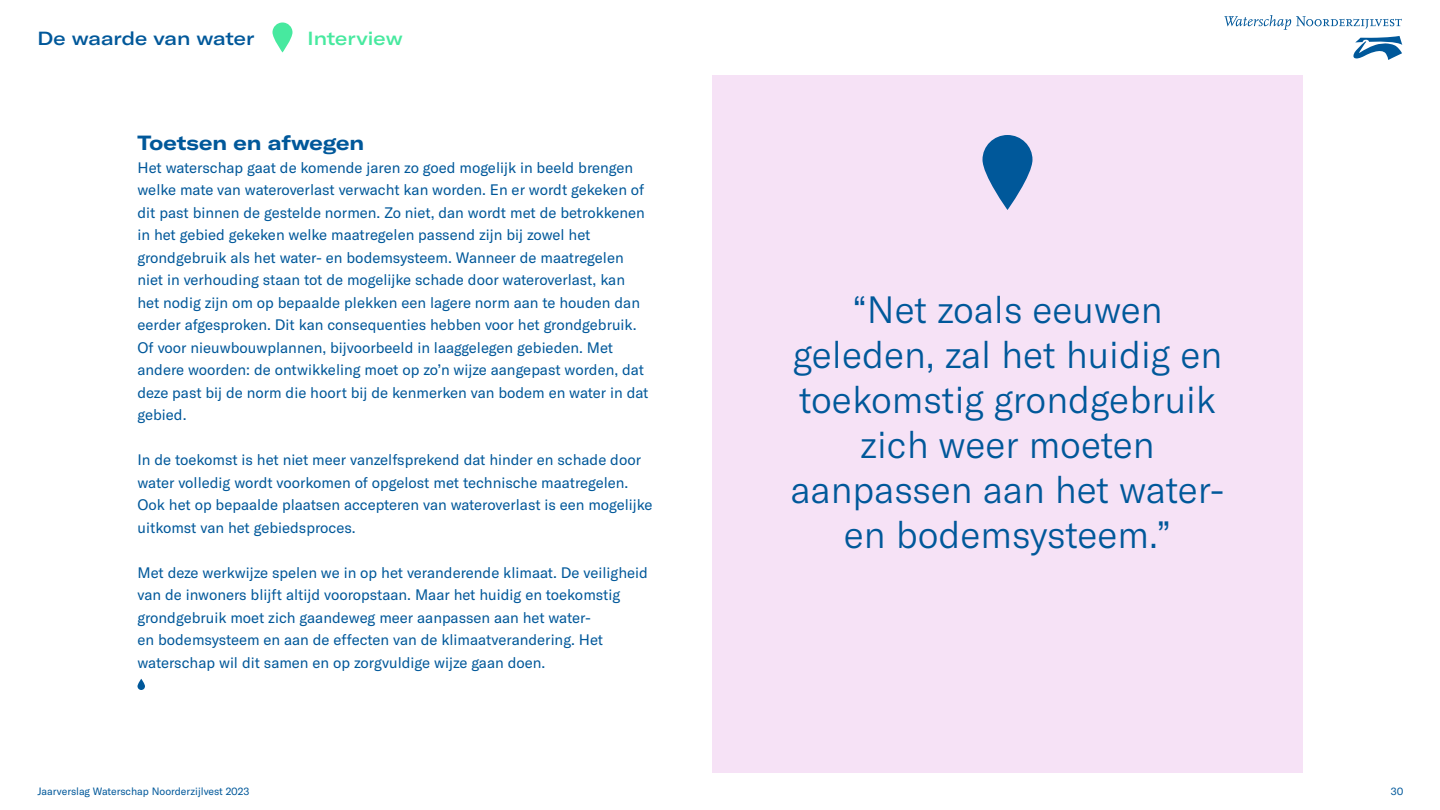
<style>
.page{position:relative;width:1440px;height:810px;background:#fff}
.page>*{position:absolute;margin:0;border:0;box-sizing:border-box;transform-origin:0 0}
.t1{font:300 37.5px/45px "GT America";color:#00589a;text-align:center}
.t2{font:700 expanded 20.25px "GT America";color:#00589a}
.t3{font:500 expanded 18.75px "GT America";letter-spacing:-.005em;color:#00589a}
.t4{font:500 expanded 18.75px "GT America";letter-spacing:.005em;color:#47e99f}
.t5{font:15px/22.5px "GT America";color:#00589a}
.t6{font:10.5px "GT America";color:#00589a}
</style>
<div class="page">
<div style="left:712px;top:75px;width:591px;height:697px;background:#f6e2f6"></div>
<svg style="left:1224px;top:15px;width:178px;height:15px"></svg>
<svg style="left:1353px;top:36px;width:49px;height:24px"></svg>
<svg style="left:273px;top:22px;width:19px;height:30px"></svg>
<svg style="left:983px;top:135px;width:49px;height:75px;fill:#00589a"></svg>
<svg style="left:137px;top:679px;width:8px;height:11px"></svg>
<p class="t3" style="left:38px;top:27px;width:218px">De waarde van water</p>
<p class="t4" style="left:308px;top:27px;width:97px">Interview</p>
<h2 class="t2" style="left:137px;top:130px;width:228px">Toetsen en afwegen</h2>
<p class="t5" style="left:137px;top:156px;width:513px">Het waterschap gaat de komende jaren zo goed mogelijk in beeld brengen welke mate van wateroverlast verwacht kan worden. En er wordt gekeken of dit past binnen de gestelde normen. Zo niet, dan wordt met de betrokkenen in het gebied gekeken welke maatregelen passend zijn bij zowel het grondgebruik als het water- en bodemsysteem. Wanneer de maatregelen niet in verhouding staan tot de mogelijke schade door wateroverlast, kan het nodig zijn om op bepaalde plekken een lagere norm aan te houden dan eerder afgesproken. Dit kan consequenties hebben voor het grondgebruik.<br>Of voor nieuwbouwplannen, bijvoorbeeld in laaggelegen gebieden. Met andere woorden: de ontwikkeling moet op zo’n wijze aangepast worden, dat deze past bij de norm die hoort bij de kenmerken van bodem en water in dat gebied.</p>
<p class="t5" style="left:137px;top:448px;width:517px">In de toekomst is het niet meer vanzelfsprekend dat hinder en schade door water volledig wordt voorkomen of opgelost met technische maatregelen.<br>Ook het op bepaalde plaatsen accepteren van wateroverlast is een mogelijke uitkomst van het gebiedsproces.</p>
<p class="t5" style="left:137px;top:561px;width:512px">Met deze werkwijze spelen we in op het veranderende klimaat. De veiligheid van de inwoners blijft altijd vooropstaan. Maar het huidig en toekomstig grondgebruik moet zich gaandeweg meer aanpassen aan het water-<br>en bodemsysteem en aan de effecten van de klimaatverandering. Het waterschap wil dit samen en op zorgvuldige wijze gaan doen.</p>
<h1 class="t1" style="left:790px;top:287px;width:436px">“Net zoals eeuwen geleden, zal het huidig en toekomstig grondgebruik zich weer moeten aanpassen aan het water&shy;en bodemsysteem.”</h1>
<p class="t6" style="left:38px;top:786px;width:213px">Jaarverslag Waterschap Noorderzijlvest 2023</p>
<p class="t6" style="left:1391px;top:786px;width:14px">30</p>
</div>
